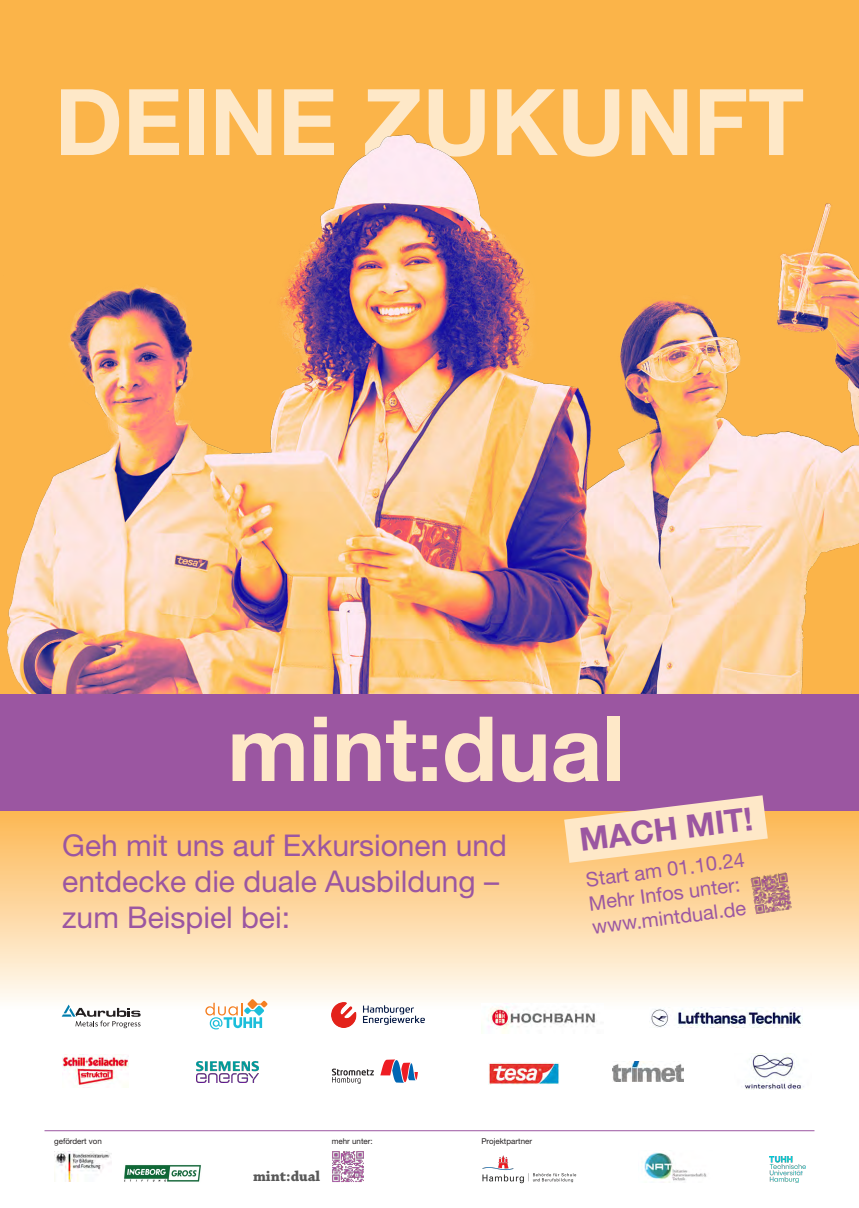
<style>
.page{position:relative;width:859px;height:1208px;background:#fff}
.page>*{position:absolute;margin:0;border:0;box-sizing:border-box;transform-origin:0 0}
.t1{font:700 92px "Helvetica Neue LT Std";color:#fee8c8}
.t2{font:700 90px "Helvetica Neue LT Std";color:#fee8c8}
.t3{font:700 32px "Helvetica Neue LT Std";color:#9b56a1}
.t4{font:30px/36px "Helvetica Neue LT Std";color:#9b56a1}
.t5{font:20px/24px "Helvetica Neue LT Std";color:#9b57a2}
.t6{font:700 15px "Chaparral Pro";color:#585858}
.t7{font:8px "Helvetica Neue LT Std";color:#231f20}
</style>
<div class="page">
<div style="left:0;top:802px;width:859px;height:208px;background:linear-gradient(to bottom,#f8af4d,#fffef6)"></div>
<div style="left:0;top:0;width:859px;height:694px;background:#fbb449"></div>
<img style="left:6px;top:134px;width:853px;height:560px">
<div style="left:0;top:694px;width:859px;height:116px;background:#9b56a1"></div>
<hr style="left:45px;top:1130px;width:769px;height:1px;background:#9b57a2">
<img style="left:644px;top:1152px;width:63px;height:30px">
<img style="left:482px;top:1155px;width:95px;height:29px">
<img style="left:770px;top:1156px;width:35px;height:26px">
<img style="left:54px;top:1151px;width:58px;height:31px">
<svg style="left:564px;top:795px;width:204px;height:68px"></svg>
<svg style="left:62px;top:1004px;width:79px;height:24px"></svg>
<img style="left:332px;top:1002px;width:92px;height:25px">
<img style="left:481px;top:1003px;width:122px;height:30px">
<img style="left:650px;top:1007px;width:152px;height:20px">
<img style="left:62px;top:1054px;width:67px;height:32px">
<svg style="left:332px;top:1068px;width:42px;height:16px"></svg>
<svg style="left:380px;top:1059px;width:38px;height:23px"></svg>
<img style="left:488px;top:1062px;width:72px;height:22px">
<img style="left:745px;top:1053px;width:59px;height:36px">
<img style="left:196px;top:1061px;width:62px;height:21px">
<img style="left:612px;top:1061px;width:71px;height:20px">
<svg style="left:205px;top:999px;width:62px;height:30px"></svg>
<img style="left:332px;top:1151px;width:32px;height:31px">
<img style="left:750px;top:872px;width:44px;height:43px">
<img style="left:124px;top:1165px;width:77px;height:17px">
<h1 class="t1" style="left:55px;top:65px;width:751px">DEINE ZUKUNFT</h1>
<h2 class="t2" style="left:227px;top:693px;width:400px">mint:dual</h2>
<p class="t4" style="left:62px;top:826px;width:446px">Geh mit uns auf Exkursionen und entdecke die duale Ausbildung – zum Beispiel bei:</p>
<p class="t3" style="left:577px;top:820px;width:176px;rotate:-7deg">MACH MIT!</p>
<p class="t5" style="left:584px;top:867px;width:161px;rotate:-7deg">Start am 01.10.24<br>Mehr Infos unter: www.mintdual.de</p>
<p class="t7" style="left:54px;top:1136px;width:49px">gefördert von</p>
<p class="t7" style="left:332px;top:1136px;width:43px">mehr unter:</p>
<p class="t7" style="left:481px;top:1136px;width:52px">Projektpartner</p>
<p class="t6" style="left:253px;top:1167px;width:69px">mint:dual</p>
</div>
